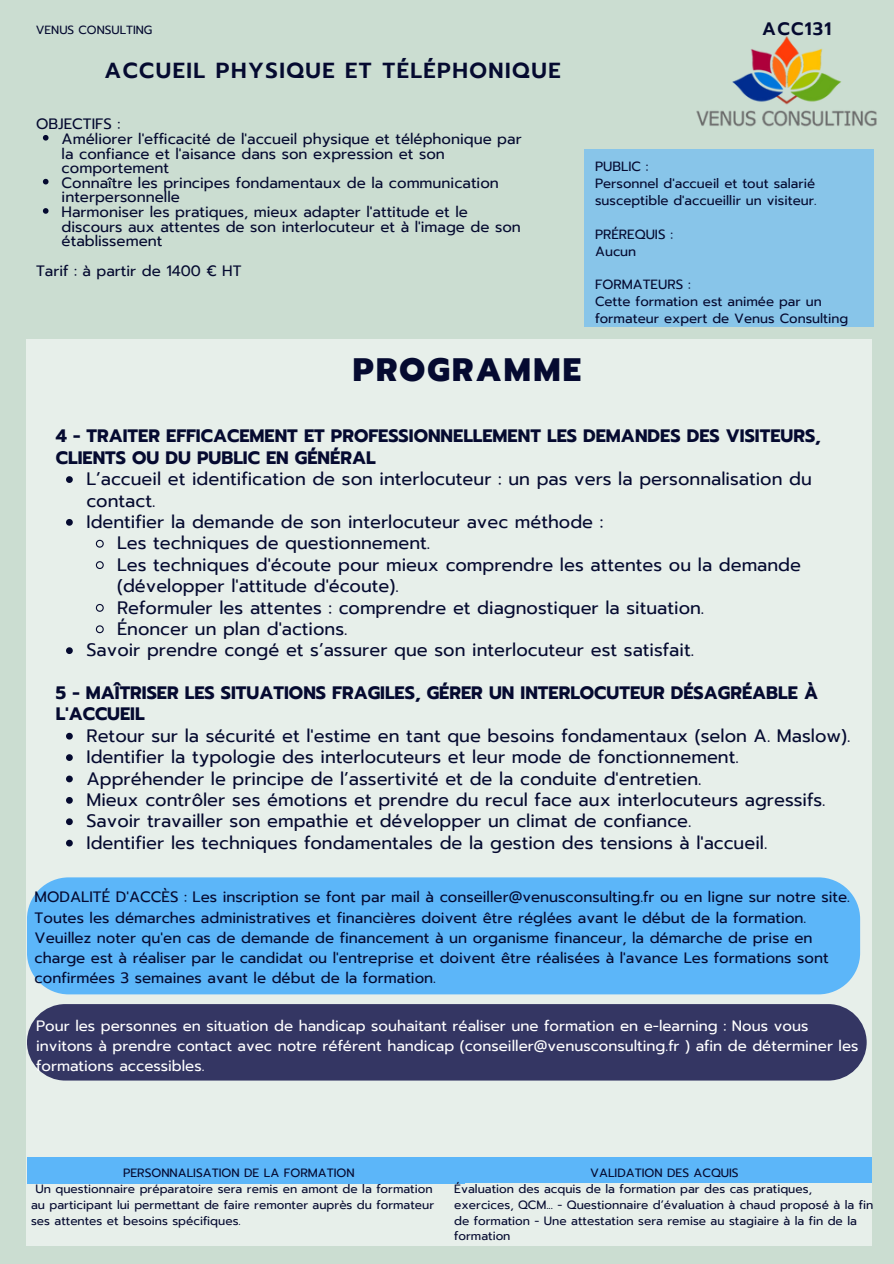
<style>
.page{position:relative;width:894px;height:1264px;background:#fff}
.page>*{position:absolute;margin:0;border:0;box-sizing:border-box;transform-origin:0 0}
.t1{font:800 32.4px "Prompt";letter-spacing:.07em;color:#050a30}
.t2{font:600 21.75px "Prompt";letter-spacing:.07em;color:#050a30}
.t3{font:18px/21.3px "Prompt";color:#050a30}
.t4{font:700 18px/21.3px "Prompt";color:#050a30}
.t5{font:600 18px "Prompt";letter-spacing:.07em;color:#050a30}
.t6{font:15px/14.7px "Prompt";color:#050a30}
.t7{font:15px/20.2px "Prompt";color:#fff}
.t8{font:13.35px/16.8px "Prompt";color:#050a30}
.t9{font:12px/15.8px "Prompt";color:#050a30}
.t10{font:11.85px "Prompt";color:#050a30}
</style>
<div class="page">
<div style="left:0;top:1px;width:889px;height:1262px;background:#cbddd1"></div>
<svg style="left:43px;top:135px;width:5px;height:6px"></svg>
<svg style="left:43px;top:179px;width:5px;height:5px"></svg>
<svg style="left:43px;top:208px;width:5px;height:6px"></svg>
<div style="left:27px;top:339px;width:844px;height:906px;background:#e7efea"></div>
<svg style="left:66px;top:476px;width:7px;height:7px"></svg>
<svg style="left:66px;top:519px;width:7px;height:6px"></svg>
<svg style="left:95px;top:539px;width:9px;height:9px"></svg>
<svg style="left:95px;top:561px;width:9px;height:8px"></svg>
<svg style="left:95px;top:604px;width:9px;height:8px"></svg>
<svg style="left:95px;top:625px;width:9px;height:9px"></svg>
<svg style="left:66px;top:647px;width:7px;height:7px"></svg>
<svg style="left:66px;top:732px;width:7px;height:7px"></svg>
<svg style="left:66px;top:754px;width:7px;height:7px"></svg>
<svg style="left:66px;top:775px;width:7px;height:7px"></svg>
<svg style="left:66px;top:797px;width:7px;height:6px"></svg>
<svg style="left:66px;top:818px;width:7px;height:7px"></svg>
<svg style="left:66px;top:839px;width:7px;height:7px"></svg>
<div style="left:584px;top:149px;width:289px;height:178px;background:#88c5e9"></div>
<img style="left:696px;top:37px;width:181px;height:90px">
<div style="left:27px;top:877px;width:832px;height:117px;background:#5cb6f9"></div>
<div style="left:27px;top:1004px;width:839px;height:76px;background:#343663;border-radius:38px"></div>
<div style="left:27px;top:1157px;width:438px;height:26px;background:#5cb6f9"></div>
<div style="left:426px;top:1157px;width:445px;height:26px;background:#5cb6f9"></div>
<p class="t10" style="left:36px;top:21px;width:118px">VENUS CONSULTING</p>
<h2 class="t5" style="left:762px;top:16px;width:70px">ACC131</h2>
<h5 class="t2" style="left:104px;top:54px;width:457px">ACCUEIL PHYSIQUE ET TÉLÉPHONIQUE</h5>
<p class="t6" style="left:36px;top:117px;width:86px">OBJECTIFS :</p>
<p class="t6" style="left:62px;top:132px;width:461px">Améliorer l'efficacité de l'accueil physique et téléphonique par la confiance et l'aisance dans son expression et son comportement</p>
<p class="t6" style="left:62px;top:175px;width:438px">Connaître les principes fondamentaux de la communication interpersonnelle</p>
<h6 class="t6" style="left:62px;top:205px;width:460px">Harmoniser les pratiques, mieux adapter l'attitude et le discours aux attentes de son interlocuteur et à l'image de son établissement</h6>
<h3 class="t6" style="left:36px;top:263px;width:207px">Tarif : à partir de 1400 € HT</h3>
<p class="t1" style="left:353px;top:345px;width:229px">PROGRAMME</p>
<p class="t8" style="left:595px;top:158px;width:55px">PUBLIC :</p>
<h3 class="t8" style="left:595px;top:175px;width:223px">Personnel d'accueil et tout salarié susceptible d'accueillir un visiteur.</h3>
<p class="t8" style="left:595px;top:226px;width:79px">PRÉREQUIS :</p>
<p class="t8" style="left:595px;top:243px;width:43px">Aucun</p>
<p class="t8" style="left:595px;top:276px;width:97px">FORMATEURS :</p>
<p class="t8" style="left:595px;top:293px;width:255px">Cette formation est animée par un formateur expert de Venus Consulting</p>
<p class="t4" style="left:56px;top:426px;width:766px">4 - TRAITER EFFICACEMENT ET PROFESSIONNELLEMENT LES DEMANDES DES VISITEURS,<br>CLIENTS OU DU PUBLIC EN GÉNÉRAL</p>
<p class="t3" style="left:86px;top:468px;width:726px">L’accueil et identification de son interlocuteur : un pas vers la personnalisation du contact.</p>
<p class="t3" style="left:86px;top:511px;width:518px">Identifier la demande de son interlocuteur avec méthode :</p>
<p class="t3" style="left:117px;top:532px;width:314px">Les techniques de questionnement.</p>
<p class="t3" style="left:117px;top:554px;width:685px">Les techniques d'écoute pour mieux comprendre les attentes ou la demande (développer l'attitude d'écoute).</p>
<p class="t3" style="left:117px;top:597px;width:588px">Reformuler les attentes : comprendre et diagnostiquer la situation.</p>
<p class="t3" style="left:117px;top:618px;width:232px">Énoncer un plan d'actions.</p>
<h1 class="t3" style="left:86px;top:639px;width:609px">Savoir prendre congé et s’assurer que son interlocuteur est satisfait.</h1>
<h3 class="t4" style="left:56px;top:682px;width:763px">5 - MAÎTRISER LES SITUATIONS FRAGILES, GÉRER UN INTERLOCUTEUR DÉSAGRÉABLE À<br>L'ACCUEIL</h3>
<p class="t3" style="left:86px;top:725px;width:765px">Retour sur la sécurité et l'estime en tant que besoins fondamentaux (selon A. Maslow).</p>
<p class="t3" style="left:86px;top:746px;width:653px">Identifier la typologie des interlocuteurs et leur mode de fonctionnement.</p>
<p class="t3" style="left:86px;top:768px;width:616px">Appréhender le principe de l’assertivité et de la conduite d'entretien.</p>
<p class="t3" style="left:86px;top:789px;width:740px">Mieux contrôler ses émotions et prendre du recul face aux interlocuteurs agressifs.</p>
<p class="t3" style="left:86px;top:810px;width:606px">Savoir travailler son empathie et développer un climat de confiance.</p>
<p class="t3" style="left:86px;top:832px;width:682px">Identifier les techniques fondamentales de la gestion des tensions à l'accueil.</p>
<h6 class="t6" style="left:35px;top:887px;width:816px;line-height:20.2px">MODALITÉ D'ACCÈS : Les inscription se font par mail à conseiller@venusconsulting.fr ou en ligne sur notre site.<br>Toutes les démarches administratives et financières doivent être réglées avant le début de la formation.<br>Veuillez noter qu'en cas de demande de financement à un organisme financeur, la démarche de prise en charge est à réaliser par le candidat ou l'entreprise et doivent être réalisées à l'avance Les formations sont confirmées 3 semaines avant le début de la formation.</h6>
<h6 class="t7" style="left:36px;top:1015px;width:823px">Pour les personnes en situation de handicap souhaitant réaliser une formation en e-learning : Nous vous invitons à prendre contact avec notre référent handicap (conseiller@venusconsulting.fr ) afin de déterminer les formations accessibles.</h6>
<p class="t9" style="left:123px;top:1165px;width:233px">PERSONNALISATION DE LA FORMATION</p>
<p class="t9" style="left:31px;top:1181px;width:404px;text-indent:4px">Un questionnaire préparatoire sera remis en amont de la formation au participant lui permettant de faire remonter auprès du formateur ses attentes et besoins spécifiques.</p>
<p class="t9" style="left:590px;top:1165px;width:150px">VALIDATION DES ACQUIS</p>
<p class="t9" style="left:454px;top:1181px;width:420px">Évaluation des acquis de la formation par des cas pratiques, exercices, QCM... - Questionnaire d’évaluation à chaud proposé à la fin de formation - Une attestation sera remise au stagiaire à la fin de la formation</p>
</div>
